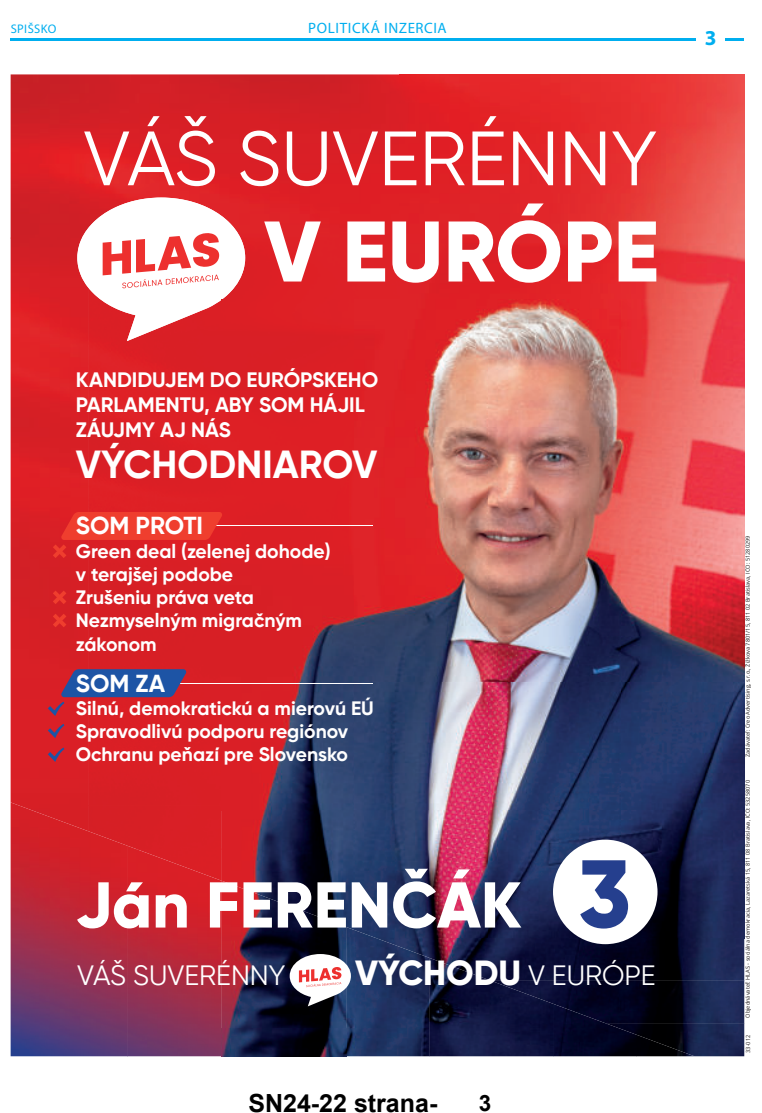
<style>
.page{position:relative;width:762px;height:1113px;background:#fff}
.page>*{position:absolute;margin:0;border:0;box-sizing:border-box;transform-origin:0 0}
.t1{font:800 64.62px "Gilroy";color:#fff}
.t2{font:700 39px "Gilroy";color:#fff}
.t3{font:800 34.88px "Gilroy";color:#fff}
.t4{font:27.88px "Gilroy";color:#fff}
.t5{font:700 25px "Arial";color:#000}
.t6{font:700 24.5px "Gilroy";color:#fff}
.t7{font:700 22.5px "Arial";color:#000}
.t8{font:700 21.25px "Myriad Pro";color:#00aeef}
.t9{font:700 20.75px/25px "Gilroy";color:#fff}
.t10{font:700 19.38px/23.2px "Gilroy";color:#fff}
.t11{font:15px "Myriad Pro";letter-spacing:.04em;color:#00aeef}
.t12{font:12.5px "Myriad Pro";letter-spacing:.03em;color:#00aeef}
.t13{font:5.62px "Open Sans";color:#231f20}
.t14{font:5.62px "Open Sans";color:#231f20}
.s1{font-size:95.62px;color:#253f8e}
.s2{font-weight:400;font-size:27.88px}
</style>
<div class="page">
<hr style="left:11px;top:38px;width:733px;height:3px;background:#00aeef">
<div style="left:696px;top:29px;width:29px;height:18px;background:#fff"></div>
<img style="left:11px;top:74px;width:388px;height:164px">
<img style="left:399px;top:74px;width:345px;height:226px">
<img style="left:11px;top:238px;width:77px;height:564px">
<div style="left:245px;top:238px;width:155px;height:62px;background:#de2126"></div>
<div style="left:88px;top:341px;width:134px;height:504px;background:#d91f25"></div>
<img style="left:11px;top:802px;width:117px;height:254px">
<img style="left:127px;top:845px;width:95px;height:211px">
<svg style="left:77px;top:197px;width:168px;height:144px"></svg>
<svg style="left:84px;top:116px;width:131px;height:70px"></svg>
<svg style="left:240px;top:131px;width:38px;height:55px"></svg>
<svg style="left:287px;top:131px;width:40px;height:55px"></svg>
<svg style="left:333px;top:131px;width:45px;height:54px"></svg>
<svg style="left:385px;top:131px;width:31px;height:54px"></svg>
<svg style="left:426px;top:131px;width:39px;height:54px"></svg>
<svg style="left:472px;top:116px;width:32px;height:69px"></svg>
<svg style="left:513px;top:131px;width:40px;height:54px"></svg>
<svg style="left:565px;top:131px;width:40px;height:54px"></svg>
<svg style="left:612px;top:131px;width:44px;height:54px"></svg>
<svg style="left:264px;top:221px;width:57px;height:60px"></svg>
<svg style="left:347px;top:221px;width:38px;height:60px"></svg>
<svg style="left:392px;top:221px;width:47px;height:62px"></svg>
<svg style="left:448px;top:203px;width:112px;height:80px"></svg>
<svg style="left:568px;top:221px;width:44px;height:60px"></svg>
<svg style="left:618px;top:221px;width:38px;height:60px"></svg>
<img style="left:222px;top:300px;width:522px;height:510px">
<img style="left:222px;top:810px;width:133px;height:117px">
<img style="left:355px;top:810px;width:389px;height:128px">
<img style="left:429px;top:938px;width:315px;height:42px">
<img style="left:554px;top:980px;width:190px;height:43px">
<img style="left:637px;top:1023px;width:107px;height:33px">
<img style="left:222px;top:881px;width:124px;height:175px">
<img style="left:346px;top:927px;width:83px;height:129px">
<img style="left:429px;top:957px;width:125px;height:99px">
<img style="left:554px;top:1004px;width:83px;height:52px">
<img style="left:637px;top:1034px;width:57px;height:22px">
<svg style="left:290px;top:954px;width:61px;height:52px"></svg>
<div style="left:553px;top:839px;width:104px;height:105px;background:#fff;border-radius:50%"></div>
<svg style="left:48px;top:747px;width:16px;height:15px"></svg>
<hr style="left:178px;top:525px;width:195px;height:1px;background:#fff">
<hr style="left:173px;top:682px;width:200px;height:1px;background:#fff">
<svg style="left:48px;top:669px;width:139px;height:47px"></svg>
<svg style="left:48px;top:724px;width:16px;height:14px"></svg>
<svg style="left:53px;top:512px;width:170px;height:46px"></svg>
<svg style="left:53px;top:590px;width:13px;height:14px"></svg>
<svg style="left:53px;top:613px;width:13px;height:14px"></svg>
<p class="t12" style="left:11px;top:21px;width:47px">SPIŠSKO</p>
<p class="t11" style="left:308px;top:19px;width:140px">POLITICKÁ INZERCIA</p>
<p class="t8" style="left:705px;top:25px;width:13px">3</p>
<p class="t9" style="left:76px;top:367px;width:304px">KANDIDUJEM DO EUR”PSKEHO<br>PARLAMENTU, ABY SOM H£JIL<br>Z£UJMY AJ N£S</p>
<h2 class="t2" style="left:76px;top:442px;width:303px">V›CHODNIAROV</h2>
<p class="t6" style="left:76px;top:512px;width:129px">SOM PROTI</p>
<p class="t10" style="left:76px;top:539px;width:256px">Green deal (zelenej dohode) v terajöej podobe<br>Zruöeniu pr·va veta<br>Nezmyselným migračným z·konom</p>
<p class="t6" style="left:76px;top:669px;width:91px">SOM ZA</p>
<p class="t10" style="left:76px;top:696px;width:299px">Siln˙, demokratick˙ a mierov˙ E⁄<br>Spravodliv˙ podporu regiÛnov<br>Ochranu peňazí pre Slovensko</p>
<h1 class="t1" style="left:75px;top:864px;width:557px">Ján FERENČÁK <span class="s1">3</span></h1>
<h3 class="t4" style="left:77px;top:958px;width:210px">V£ä SUVER…NNY</h3>
<h3 class="t3" style="left:355px;top:952px;width:302px">V›CHODU <span class="s2">V EUR”PE</span></h3>
<p class="t5" style="left:248px;top:1088px;width:190px">SN24-22 strana-</p>
<p class="t7" style="left:479px;top:1090px;width:14px">3</p>
<p class="t13" style="left:744px;top:757px;width:223px;rotate:-90deg">Zadávateľ: Creo Advertising, s.r.o., Žižkova 7801/15, 811 02 Bratislava, IČO: 51280299</p>
<p class="t13" style="left:744px;top:1017px;width:239px;rotate:-90deg">Objednávateľ: HLAS - sociálna demokracia, Lazaretská 15, 811 08 Bratislava, IČO: 53258070</p>
<p class="t14" style="left:745px;top:1053px;width:19px;rotate:-90deg">33-012</p>
</div>
